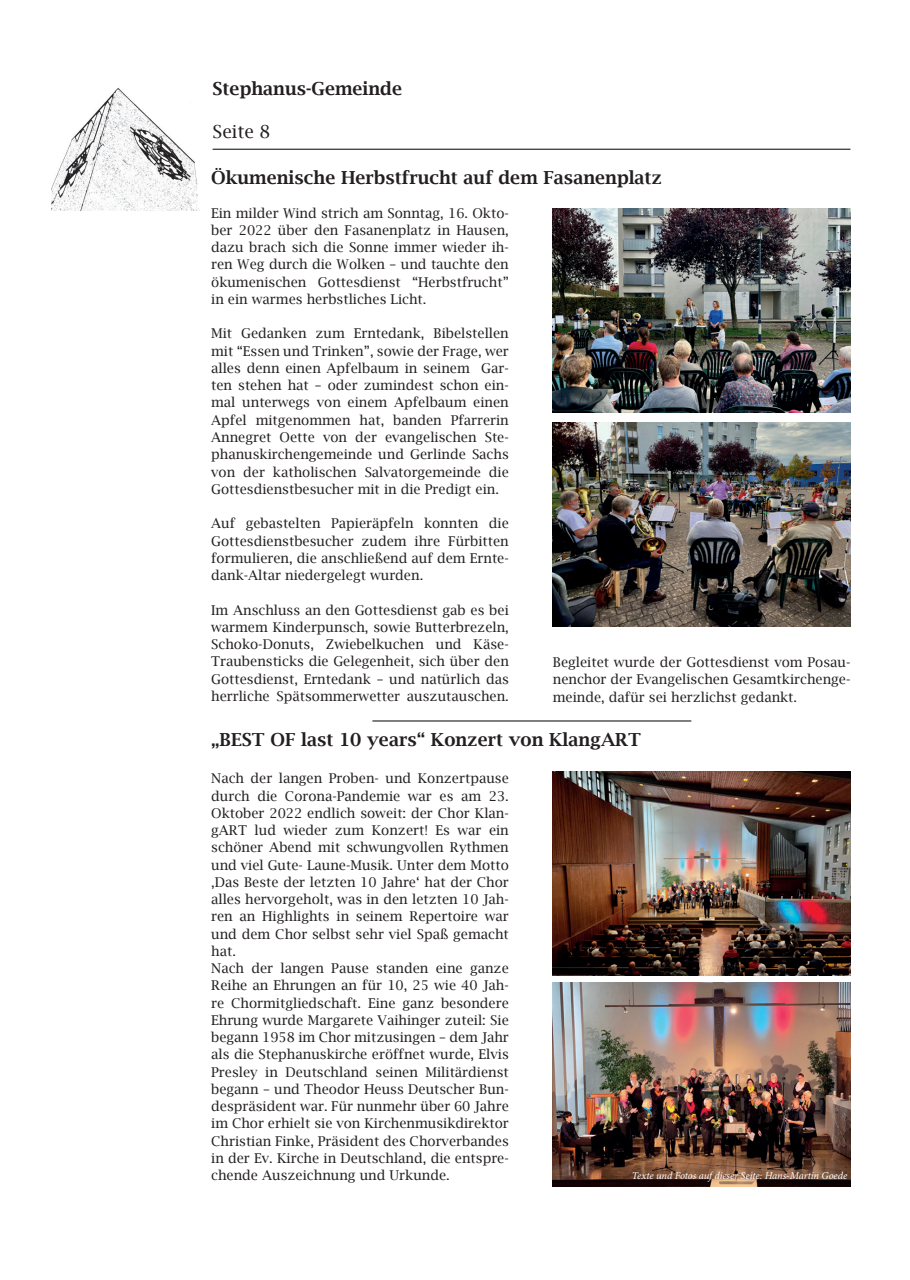
<style>
.page{position:relative;width:910px;height:1280px;background:#fff}
.page>*{position:absolute;margin:0;border:0;box-sizing:border-box;transform-origin:0 0}
.t1{font:600 18px "Lucida Bright";color:#231f20}
.t2{font:18px "Lucida Bright";color:#231f20}
.t3{font:13.5px/17.2px "Lucida Bright";color:#231f20;text-align:justify}
.t4{font:italic 10.5px "Minion Pro";letter-spacing:-.01em;color:#fff}
</style>
<div class="page">
<hr style="left:213px;top:149px;width:637px;height:1px;background:#000">
<img style="left:51px;top:88px;width:148px;height:122px">
<img style="left:553px;top:209px;width:297px;height:204px">
<img style="left:553px;top:422px;width:297px;height:204px">
<img style="left:553px;top:772px;width:297px;height:204px">
<img style="left:553px;top:982px;width:297px;height:204px">
<hr style="left:372px;top:721px;width:319px;height:1px;background:#000">
<p class="t1" style="left:213px;top:78px;width:191px">Stephanus-Gemeinde</p>
<p class="t2" style="left:213px;top:121px;width:59px">Seite 8</p>
<p class="t1" style="left:211px;top:167px;width:452px">Ökumenische Herbstfrucht auf dem Fasanenplatz</p>
<p class="t3" style="left:211px;top:204px;width:299px">Ein milder Wind strich am Sonntag, 16. Okto&shy;ber 2022 über den Fasanenplatz in Hausen, dazu brach sich die Sonne immer wieder ih&shy;ren Weg durch die Wolken – und tauchte den ökumenischen Gottesdienst “Herbstfrucht” in ein warmes herbstliches Licht.</p>
<p class="t3" style="left:211px;top:325px;width:299px">Mit Gedanken zum Erntedank, Bibelstellen mit “Essen und Trinken”, sowie der Frage, wer alles denn einen Apfelbaum in seinem Gar&shy;ten stehen hat – oder zumindest schon ein&shy;mal unterwegs von einem Apfelbaum einen Apfel mitgenommen hat, banden Pfarrerin Annegret Oette von der evangelischen Ste&shy;phanuskirchengemeinde und Gerlinde Sachs von der katholischen Salvatorgemeinde die Gottesdienstbesucher mit in die Predigt ein.</p>
<p class="t3" style="left:211px;top:515px;width:299px">Auf gebastelten Papieräpfeln konnten die Gottesdienstbesucher zudem ihre Fürbitten formulieren, die anschließend auf dem Ernte&shy;dank-Altar niedergelegt wurden.</p>
<p class="t3" style="left:211px;top:601px;width:299px">Im Anschluss an den Gottesdienst gab es bei warmem Kinderpunsch, sowie Butterbrezeln, Schoko-Donuts, Zwiebelkuchen und Käse-Traubensticks die Gelegenheit, sich über den Gottesdienst, Erntedank – und natürlich das herrliche Spätsommerwetter auszutauschen.</p>
<p class="t3" style="left:553px;top:654px;width:299px">Begleitet wurde der Gottesdienst vom Posau&shy;nenchor der Evangelischen Gesamtkirchenge&shy;meinde, dafür sei herzlichst gedankt.</p>
<p class="t1" style="left:211px;top:730px;width:431px">„BEST OF last 10 years“ Konzert von KlangART</p>
<p class="t3" style="left:211px;top:770px;width:299px">Nach der langen Proben- und Konzertpause durch die Corona-Pandemie war es am 23.<br>Oktober 2022 endlich soweit: der Chor Klan&shy;gART lud wieder zum Konzert! Es war ein schöner Abend mit schwungvollen Rythmen und viel Gute- Laune-Musik. Unter dem Motto ‚Das Beste der letzten 10 Jahre‘ hat der Chor alles hervorgeholt, was in den letzten 10 Jah&shy;ren an Highlights in seinem Repertoire war und dem Chor selbst sehr viel Spaß gemacht hat.</p>
<p class="t3" style="left:211px;top:959px;width:299px">Nach der langen Pause standen eine ganze Reihe an Ehrungen an für 10, 25 wie 40 Jah&shy;re Chormitgliedschaft. Eine ganz besondere Ehrung wurde Margarete Vaihinger zuteil: Sie begann 1958 im Chor mitzusingen – dem Jahr als die Stephanuskirche eröffnet wurde, Elvis Presley in Deutschland seinen Militärdienst begann – und Theodor Heuss Deutscher Bun&shy;despräsident war. Für nunmehr über 60 Jahre im Chor erhielt sie von Kirchenmusikdirektor Christian Finke, Präsident des Chorverbandes in der Ev. Kirche in Deutschland, die entspre&shy;chende Auszeichnung und Urkunde.</p>
<p class="t4" style="left:632px;top:1169px;width:217px">Texte und Fotos auf dieser Seite: Hans-Martin Goede</p>
</div>
